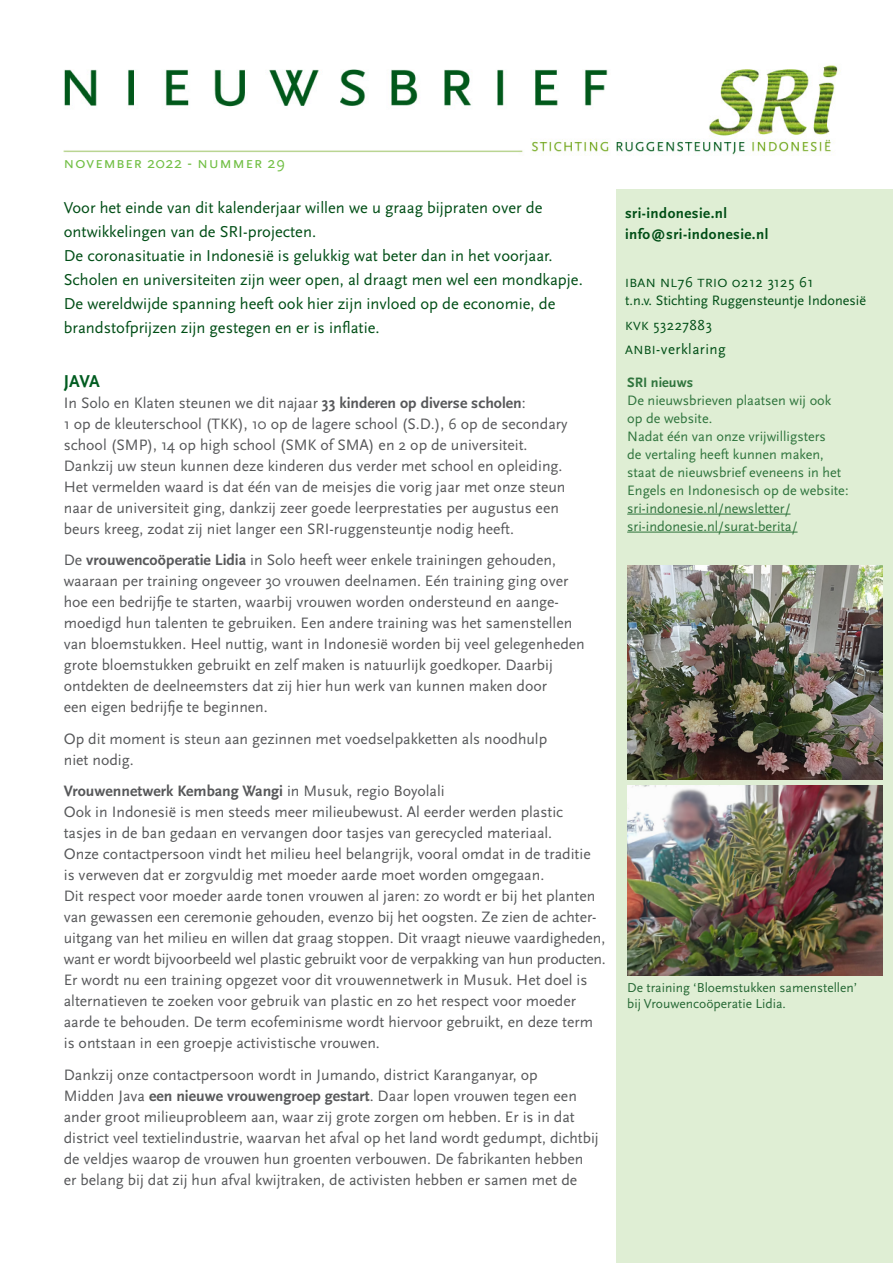
<style>
.page{position:relative;width:893px;height:1263px;background:#fff}
.page>*{position:absolute;margin:0;border:0;box-sizing:border-box;transform-origin:0 0}
.t1{font:700 18px "Scala Sans Pro";color:#015c20}
.t2{font:16.5px/24px "Scala Sans";color:#004e16}
.t3{font:16.5px "Scala Sans Caps";letter-spacing:.03em;color:#71bf44}
.t4{font:15.75px/21px "Scala Sans Pro";color:#57585a}
.t5{font:700 15.75px "Scala Sans Pro";color:#57585a}
.t6{font:15px "Scala Sans Pro";letter-spacing:.03em;color:#004e16}
.t7{font:700 15px "Scala Sans Pro";letter-spacing:.03em;color:#004e16}
.t8{font:14.25px "Scala Sans Pro";color:#2f743d}
.t9{font:14.25px "Scala Sans Pro";color:#004e16}
.t10{font:700 14.25px "Scala Sans Pro";color:#2f743d}
.t11{font:13.5px "Scala Sans Pro";color:#266835}
.s1{font-family:"Scala Sans Pro"}
.s2{font-weight:700}
.s3{font-weight:400}
.s4{font-size:12.3px}
</style>
<div class="page">
<img style="left:63px;top:65px;width:775px;height:91px">
<div style="left:617px;top:189px;width:276px;height:1074px;background:#dfeed4"></div>
<hr style="left:627px;top:514px;width:163px;height:1px;background:#2f743d">
<hr style="left:627px;top:532px;width:170px;height:1px;background:#2f743d">
<img style="left:627px;top:785px;width:255px;height:190px">
<img style="left:627px;top:565px;width:255px;height:215px">
<p class="t3" style="left:64px;top:153px;width:223px">november <span class="s1">2022 -</span> nummer <span class="s1">29</span></p>
<p class="t2" style="left:64px;top:196px;width:480px">Voor het einde van dit kalenderjaar willen we u graag bijpraten over de</p>
<p class="t2" style="left:64px;top:220px;width:254px">ontwikkelingen van de SRI-projecten.</p>
<p class="t2" style="left:64px;top:244px;width:490px">De coronasituatie in Indonesië is gelukkig wat beter dan in het voorjaar.</p>
<p class="t2" style="left:64px;top:268px;width:521px">Scholen en universiteiten zijn weer open, al draagt men wel een mondkapje.<br>De wereldwijde spanning heeft ook hier zijn invloed op de economie, de</p>
<p class="t2" style="left:64px;top:316px;width:317px">brandstofprijzen zijn gestegen en er is inflatie.</p>
<p class="t1" style="left:64px;top:370px;width:38px">JAVA</p>
<p class="t4" style="left:64px;top:392px;width:463px">In Solo en Klaten steunen we dit najaar <span class="s2">33 kinderen op diverse scholen</span>:</p>
<p class="t4" style="left:64px;top:413px;width:505px">1 op de kleuterschool (TKK), 10 op de lagere school (S.D.), 6 op de secondary school (SMP), 14 op high school (SMK of SMA) en 2 op de universiteit.</p>
<p class="t4" style="left:64px;top:455px;width:500px">Dankzij uw steun kunnen deze kinderen dus verder met school en opleiding.</p>
<p class="t4" style="left:64px;top:476px;width:503px">Het vermelden waard is dat één van de meisjes die vorig jaar met onze steun</p>
<p class="t4" style="left:64px;top:497px;width:497px">naar de universiteit ging, dankzij zeer goede leerprestaties per augustus een</p>
<p class="t4" style="left:64px;top:518px;width:452px">beurs kreeg, zodat zij niet langer een SRI-ruggensteuntje nodig heeft.</p>
<p class="t4" style="left:64px;top:549px;width:506px">De <span class="s2">vrouwencoöperatie Lidia</span> in Solo heeft weer enkele trainingen gehouden, waaraan per training ongeveer 30 vrouwen deelnamen. Eén training ging over</p>
<p class="t4" style="left:64px;top:591px;width:497px">hoe een bedrijfje te starten, waarbij vrouwen worden ondersteund en aange-</p>
<p class="t4" style="left:64px;top:612px;width:510px">moedigd hun talenten te gebruiken. Een andere training was het samenstellen</p>
<p class="t4" style="left:64px;top:633px;width:523px">van bloemstukken. Heel nuttig, want in Indonesië worden bij veel gelegenheden grote bloemstukken gebruikt en zelf maken is natuurlijk goedkoper. Daarbij</p>
<p class="t4" style="left:64px;top:675px;width:485px">ontdekten de deelneemsters dat zij hier hun werk van kunnen maken door</p>
<p class="t4" style="left:64px;top:696px;width:206px">een eigen bedrijfje te beginnen.</p>
<p class="t4" style="left:64px;top:728px;width:485px">Op dit moment is steun aan gezinnen met voedselpakketten als noodhulp</p>
<p class="t4" style="left:64px;top:749px;width:71px">niet nodig.</p>
<p class="t5" style="left:64px;top:782px;width:382px">Vrouwennetwerk Kembang Wangi <span class="s3">in Musuk, regio Boyolali</span></p>
<p class="t4" style="left:64px;top:801px;width:501px">Ook in Indonesië is men steeds meer milieubewust. Al eerder werden plastic</p>
<p class="t4" style="left:64px;top:822px;width:490px">tasjes in de ban gedaan en vervangen door tasjes van gerecycled materiaal.</p>
<p class="t4" style="left:64px;top:843px;width:528px">Onze contactpersoon vindt het milieu heel belangrijk, vooral omdat in de traditie</p>
<p class="t4" style="left:64px;top:864px;width:482px">is verweven dat er zorgvuldig met moeder aarde moet worden omgegaan.</p>
<p class="t4" style="left:64px;top:885px;width:534px">Dit respect voor moeder aarde tonen vrouwen al jaren: zo wordt er bij het planten van gewassen een ceremonie gehouden, evenzo bij het oogsten. Ze zien de achter-</p>
<p class="t4" style="left:64px;top:927px;width:543px">uitgang van het milieu en willen dat graag stoppen. Dit vraagt nieuwe vaardigheden,</p>
<p class="t4" style="left:64px;top:948px;width:544px">want er wordt bijvoorbeeld wel plastic gebruikt voor de verpakking van hun producten.</p>
<p class="t4" style="left:64px;top:969px;width:531px">Er wordt nu een training opgezet voor dit vrouwennetwerk in Musuk. Het doel is alternatieven te zoeken voor gebruik van plastic en zo het respect voor moeder aarde te behouden. De term ecofeminisme wordt hiervoor gebruikt, en deze term is ontstaan in een groepje activistische vrouwen.</p>
<p class="t4" style="left:64px;top:1064px;width:475px">Dankzij onze contactpersoon wordt in Jumando, district Karanganyar, op</p>
<p class="t4" style="left:64px;top:1085px;width:536px">Midden Java <span class="s2">een nieuwe vrouwengroep gestart</span>. Daar lopen vrouwen tegen een ander groot milieuprobleem aan, waar zij grote zorgen om hebben. Er is in dat district veel textielindustrie, waarvan het afval op het land wordt gedumpt, dichtbij de veldjes waarop de vrouwen hun groenten verbouwen. De fabrikanten hebben</p>
<p class="t4" style="left:64px;top:1169px;width:515px">er belang bij dat zij hun afval kwijtraken, de activisten hebben er samen met de</p>
<p class="t7" style="left:625px;top:205px;width:104px">sri-indonesie.nl</p>
<p class="t7" style="left:625px;top:226px;width:145px">info@sri-indonesie.nl</p>
<p class="t6" style="left:625px;top:274px;width:190px"><span class="s4">IBAN NL</span>76 <span class="s4">TRIO</span> 0212 3125 61</p>
<p class="t9" style="left:625px;top:293px;width:243px">t.n.v. Stichting Ruggensteuntje Indonesië</p>
<p class="t6" style="left:625px;top:316px;width:88px"><span class="s4">KVK</span> 53227883</p>
<p class="t6" style="left:625px;top:340px;width:102px"><span class="s4">ANBI</span>-verklaring</p>
<p class="t10" style="left:627px;top:374px;width:67px">SRI nieuws</p>
<p class="t8" style="left:627px;top:392px;width:206px">De nieuwsbrieven plaatsen wij ook</p>
<p class="t8" style="left:627px;top:410px;width:87px">op de website.</p>
<p class="t8" style="left:627px;top:428px;width:200px">Nadat één van onze vrijwilligsters</p>
<p class="t8" style="left:627px;top:446px;width:198px">de vertaling heeft kunnen maken,</p>
<p class="t8" style="left:627px;top:464px;width:216px">staat de nieuwsbrief eveneens in het</p>
<p class="t8" style="left:627px;top:482px;width:223px">Engels en Indonesisch op de website:</p>
<p class="t8" style="left:627px;top:500px;width:165px">sri-indonesie.nl/newsletter/</p>
<p class="t8" style="left:627px;top:518px;width:172px">sri-indonesie.nl/surat-berita/</p>
<p class="t11" style="left:627px;top:980px;width:231px">De training ‘Bloemstukken samenstellen’</p>
<p class="t11" style="left:627px;top:996px;width:160px">bij Vrouwencoöperatie Lidia.</p>
</div>
